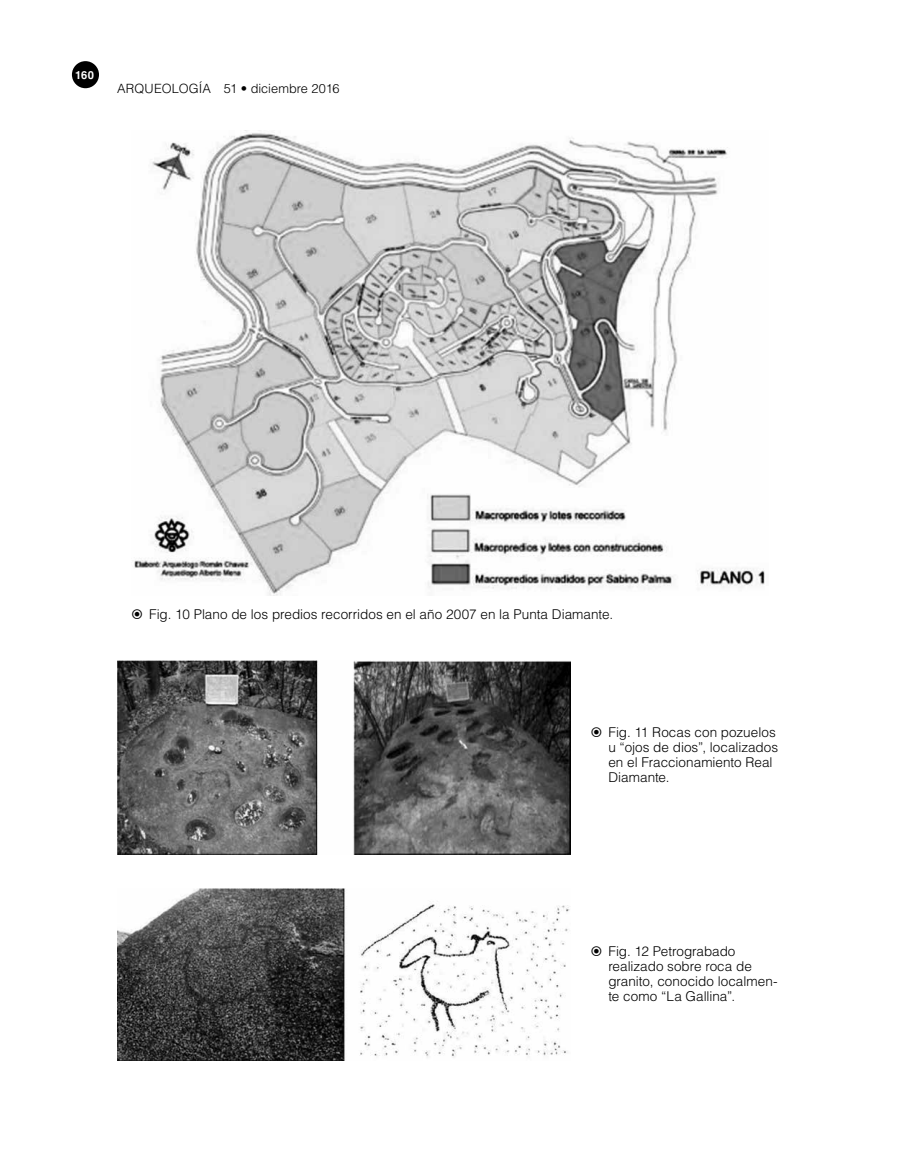
<style>
.page{position:relative;width:900px;height:1170px;background:#fff}
.page>*{position:absolute;margin:0;border:0;box-sizing:border-box;transform-origin:0 0}
.t1{font:300 13.5px/15px "Helvetica LT Std";color:#000}
.t2{font:300 12.75px "Helvetica LT Std";color:#000}
.t3{font:700 11.1px "Helvetica LT Std";color:#fff}
</style>
<div class="page">
<div style="left:72px;top:61px;width:27px;height:27px;background:#000;border-radius:50%"></div>
<img style="left:134px;top:130px;width:631px;height:465px">
<img style="left:117px;top:661px;width:454px;height:194px">
<img style="left:117px;top:889px;width:453px;height:171px">
<p class="t3" style="left:75px;top:68px;width:20px">160</p>
<p class="t2" style="left:117px;top:81px;width:224px">ARQUEOLOGÍA 51 • diciembre 2016</p>
<p class="t1" style="left:149px;top:607px;width:466px">Fig. 10 Plano de los predios recorridos en el año 2007 en la Punta Diamante.</p>
<p class="t1" style="left:608px;top:725px;width:171px">Fig. 11 Rocas con pozuelos u “ojos de dios”, localizados en el Fraccionamiento Real<br>Diamante.</p>
<p class="t1" style="left:608px;top:943px;width:171px">Fig. 12 Petrograbado realizado sobre roca de granito, conocido localmen&shy;te como “La Gallina”.</p>
</div>
